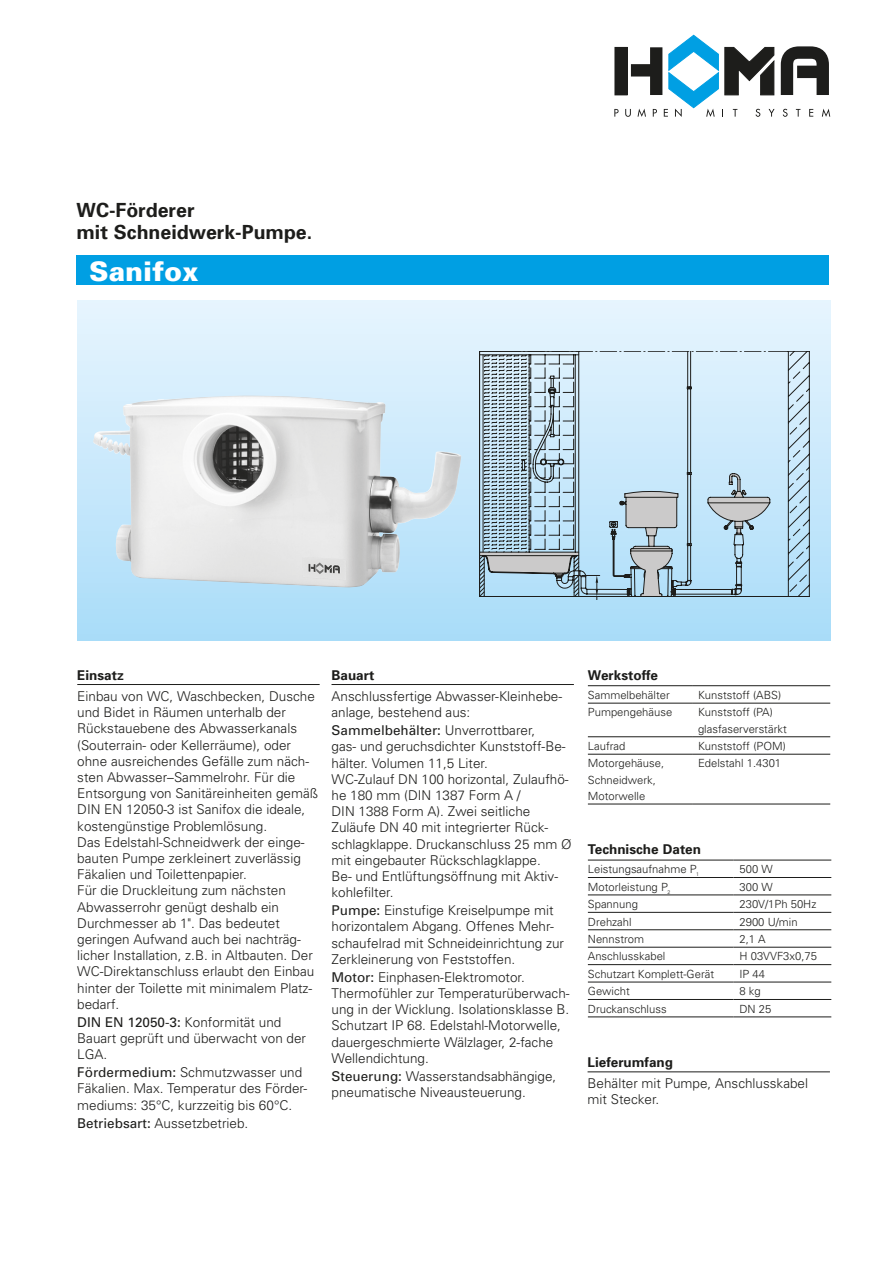
<style>
.page{position:relative;width:893px;height:1263px;background:#fff}
.page>*{position:absolute;margin:0;border:0;box-sizing:border-box;transform-origin:0 0}
.t1{font:900 27px "Univers";color:#fff}
.t2{font:700 19.5px/22.5px "Univers";color:#1d1d1b}
.t3{font:300 13.5px/16.2px "Univers";color:#1d1d1b}
.t4{font:700 13.5px "Univers";color:#1d1d1b}
.t5{font:300 11.25px/16.2px "Univers";color:#1d1d1b}
.s1{font-weight:400}
</style>
<div class="page">
<div style="left:77px;top:255px;width:752px;height:30px;background:#009fe3"></div>
<div style="left:77px;top:301px;width:753px;height:340px;background:linear-gradient(to bottom,#e5f2fb,#a6d7f3)"></div>
<svg style="left:742px;top:351px;width:67px;height:246px;background:#bedaeb"></svg>
<svg style="left:479px;top:351px;width:263px;height:246px;background:#b3ccda"></svg>
<img style="left:92px;top:395px;width:370px;height:193px">
<hr style="left:77px;top:684px;width:243px;height:1px;background:#1d1d1b">
<hr style="left:331px;top:684px;width:243px;height:1px;background:#1d1d1b">
<hr style="left:588px;top:1071px;width:242px;height:1px;background:#1d1d1b">
<hr style="left:588px;top:860px;width:145px;height:1px;background:#1d1d1b">
<hr style="left:733px;top:860px;width:98px;height:1px;background:#1d1d1b">
<hr style="left:588px;top:877px;width:145px;height:1px;background:#1d1d1b">
<hr style="left:733px;top:877px;width:98px;height:1px;background:#1d1d1b">
<hr style="left:588px;top:895px;width:145px;height:1px;background:#1d1d1b">
<hr style="left:733px;top:895px;width:98px;height:1px;background:#1d1d1b">
<hr style="left:588px;top:912px;width:145px;height:1px;background:#1d1d1b">
<hr style="left:733px;top:912px;width:98px;height:1px;background:#1d1d1b">
<hr style="left:588px;top:929px;width:145px;height:1px;background:#1d1d1b">
<hr style="left:733px;top:929px;width:98px;height:1px;background:#1d1d1b">
<hr style="left:588px;top:947px;width:145px;height:1px;background:#1d1d1b">
<hr style="left:733px;top:947px;width:98px;height:1px;background:#1d1d1b">
<hr style="left:588px;top:964px;width:145px;height:1px;background:#1d1d1b">
<hr style="left:733px;top:964px;width:98px;height:1px;background:#1d1d1b">
<hr style="left:588px;top:982px;width:145px;height:1px;background:#1d1d1b">
<hr style="left:733px;top:982px;width:98px;height:1px;background:#1d1d1b">
<hr style="left:588px;top:999px;width:145px;height:1px;background:#1d1d1b">
<hr style="left:733px;top:999px;width:98px;height:1px;background:#1d1d1b">
<hr style="left:588px;top:1017px;width:145px;height:1px;background:#1d1d1b">
<hr style="left:733px;top:1017px;width:98px;height:1px;background:#1d1d1b">
<hr style="left:588px;top:685px;width:104px;height:1px;background:#1d1d1b">
<hr style="left:692px;top:685px;width:138px;height:1px;background:#1d1d1b">
<hr style="left:588px;top:703px;width:104px;height:1px;background:#1d1d1b">
<hr style="left:692px;top:703px;width:138px;height:1px;background:#1d1d1b">
<hr style="left:588px;top:736px;width:104px;height:1px;background:#1d1d1b">
<hr style="left:692px;top:736px;width:138px;height:1px;background:#1d1d1b">
<hr style="left:588px;top:754px;width:104px;height:1px;background:#1d1d1b">
<hr style="left:692px;top:754px;width:138px;height:1px;background:#1d1d1b">
<hr style="left:588px;top:804px;width:104px;height:1px;background:#1d1d1b">
<hr style="left:692px;top:804px;width:138px;height:1px;background:#1d1d1b">
<div style="left:615px;top:47px;width:12px;height:48px;background:#1d1d1b"></div>
<svg style="left:781px;top:46px;width:48px;height:49px"></svg>
<svg style="left:614px;top:109px;width:5px;height:8px"></svg>
<svg style="left:625px;top:35px;width:150px;height:82px"></svg>
<svg style="left:783px;top:109px;width:5px;height:8px"></svg>
<svg style="left:796px;top:109px;width:4px;height:8px"></svg>
<svg style="left:809px;top:109px;width:4px;height:8px"></svg>
<svg style="left:822px;top:109px;width:8px;height:8px"></svg>
<h2 class="t2" style="left:77px;top:198px;width:237px">WC-Förderer<br>mit Schneidwerk-Pumpe.</h2>
<h1 class="t1" style="left:89px;top:254px;width:111px">Sanifox</h1>
<p class="t4" style="left:77px;top:667px;width:48px">Einsatz</p>
<p class="t3" style="left:77px;top:688px;width:242px">Einbau von WC, Waschbecken, Dusche und Bidet in Räumen unterhalb der Rückstauebene des Abwasserkanals (Souterrain- oder Kellerräume), oder ohne ausreichendes Gefälle zum näch&shy;sten Abwasser–Sammelrohr. Für die Entsorgung von Sanitäreinheiten gemäß DIN EN 12050-3 ist Sanifox die ideale, kostengünstige Problemlösung.<br>Das Edelstahl-Schneidwerk der einge&shy;bauten Pumpe zerkleinert zuverlässig Fäkalien und Toilettenpapier.<br>Für die Druckleitung zum nächsten Abwasserrohr genügt deshalb ein Durchmesser ab 1". Das bedeutet geringen Aufwand auch bei nachträg&shy;licher Installation, z.B. in Altbauten. Der WC-Direktanschluss erlaubt den Einbau hinter der Toilette mit minimalem Platz&shy;bedarf.</p>
<p class="t3" style="left:77px;top:1014px;width:230px"><span class="s1">DIN EN 12050-3:</span> Konformität und<br>Bauart geprüft und überwacht von der<br>LGA.</p>
<p class="t3" style="left:77px;top:1064px;width:231px"><span class="s1">Fördermedium:</span> Schmutzwasser und<br>Fäkalien. Max. Temperatur des Förder&shy;mediums: 35°C, kurzzeitig bis 60°C.</p>
<p class="t3" style="left:77px;top:1115px;width:173px"><span class="s1">Betriebsart:</span> Aussetzbetrieb.</p>
<p class="t4" style="left:331px;top:667px;width:44px">Bauart</p>
<p class="t3" style="left:331px;top:688px;width:232px">Anschlussfertige Abwasser-Kleinhebe&shy;anlage, bestehend aus:</p>
<p class="t3" style="left:331px;top:722px;width:242px"><span class="s1">Sammelbehälter:</span> Unverrottbarer,<br>gas- und geruchsdichter Kunststoff-Be&shy;hälter. Volumen 11,5 Liter.<br>WC-Zulauf DN 100 horizontal, Zulaufhö&shy;he 180 mm (DIN 1387 Form A /<br>DIN 1388 Form A). Zwei seitliche Zuläufe DN 40 mit integrierter Rück&shy;schlagklappe. Druckanschluss 25 mm Ø mit eingebauter Rückschlagklappe.<br>Be- und Entlüftungsöffnung mit Aktiv&shy;kohlefilter.</p>
<p class="t3" style="left:331px;top:902px;width:234px"><span class="s1">Pumpe:</span> Einstufige Kreiselpumpe mit horizontalem Abgang. Offenes Mehr&shy;schaufelrad mit Schneideinrichtung zur Zerkleinerung von Feststoffen.</p>
<p class="t3" style="left:331px;top:969px;width:239px"><span class="s1">Motor:</span> Einphasen-Elektromotor.<br>Thermofühler zur Temperaturüberwach&shy;ung in der Wicklung. Isolationsklasse B.<br>Schutzart IP 68. Edelstahl-Motorwelle, dauergeschmierte Wälzlager, 2-fache Wellendichtung.</p>
<p class="t3" style="left:331px;top:1068px;width:226px"><span class="s1">Steuerung:</span> Wasserstandsabhängige, pneumatische Niveausteuerung.</p>
<p class="t4" style="left:588px;top:667px;width:72px">Werkstoffe</p>
<p class="t5" style="left:588px;top:687px;width:83px">Sammelbehälter</p>
<p class="t5" style="left:698px;top:687px;width:85px">Kunststoff (ABS)</p>
<p class="t5" style="left:588px;top:704px;width:86px">Pumpengehäuse</p>
<p class="t5" style="left:698px;top:704px;width:90px">Kunststoff (PA) glasfaserverstärkt</p>
<p class="t5" style="left:588px;top:738px;width:39px">Laufrad</p>
<p class="t5" style="left:698px;top:738px;width:89px">Kunststoff (POM)</p>
<p class="t5" style="left:588px;top:755px;width:78px">Motorgehäuse,<br>Schneidwerk,<br>Motorwelle</p>
<p class="t5" style="left:698px;top:755px;width:85px">Edelstahl 1.4301</p>
<p class="t4" style="left:588px;top:841px;width:115px">Technische Daten</p>
<p class="t5" style="left:588px;top:861px;width:113px">Leistungsaufnahme P<sub>1</sub></p>
<p class="t5" style="left:739px;top:861px;width:35px">500 W</p>
<p class="t5" style="left:588px;top:878px;width:84px">Motorleistung P<sub>2</sub></p>
<p class="t5" style="left:739px;top:878px;width:35px">300 W</p>
<p class="t5" style="left:588px;top:896px;width:52px">Spannung</p>
<p class="t5" style="left:739px;top:896px;width:78px">230V/1Ph 50Hz</p>
<p class="t5" style="left:588px;top:913px;width:45px">Drehzahl</p>
<p class="t5" style="left:739px;top:913px;width:60px">2900 U/min</p>
<p class="t5" style="left:588px;top:931px;width:58px">Nennstrom</p>
<p class="t5" style="left:739px;top:931px;width:28px">2,1 A</p>
<p class="t5" style="left:588px;top:948px;width:79px">Anschlusskabel</p>
<p class="t5" style="left:739px;top:948px;width:79px">H 03VVF3x0,75</p>
<p class="t5" style="left:588px;top:966px;width:128px">Schutzart Komplett-Gerät</p>
<p class="t5" style="left:739px;top:966px;width:27px">IP 44</p>
<p class="t5" style="left:588px;top:983px;width:43px">Gewicht</p>
<p class="t5" style="left:739px;top:983px;width:23px">8 kg</p>
<p class="t5" style="left:588px;top:1000px;width:80px">Druckanschluss</p>
<p class="t5" style="left:739px;top:1000px;width:33px">DN 25</p>
<p class="t4" style="left:588px;top:1054px;width:87px">Lieferumfang</p>
<p class="t3" style="left:588px;top:1075px;width:222px">Behälter mit Pumpe, Anschlusskabel mit Stecker.</p>
</div>
